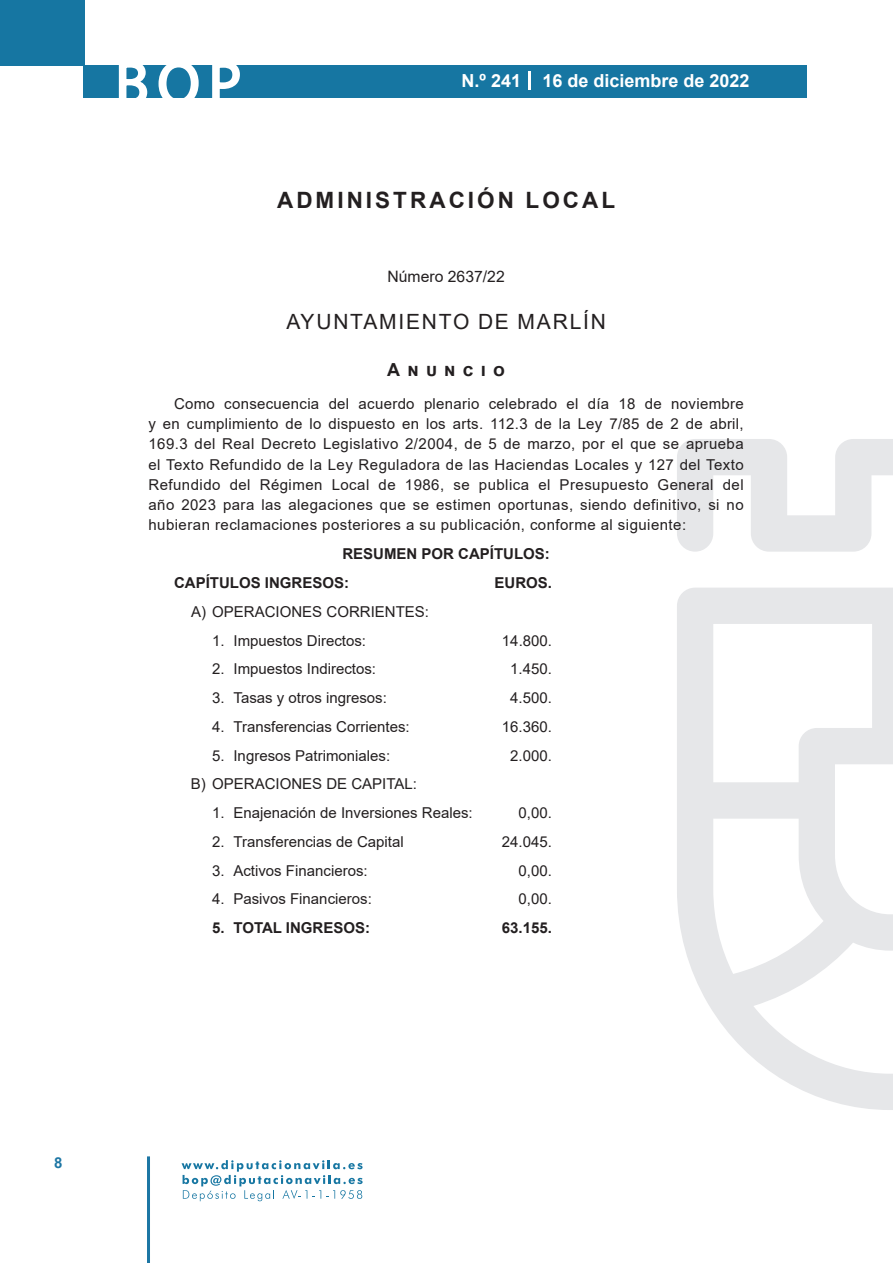
<style>
.page{position:relative;width:893px;height:1263px;background:#fff}
.page>*{position:absolute;margin:0;border:0;box-sizing:border-box;transform-origin:0 0}
.t1{font:500 61.5px "Avant Garde";color:#fff}
.t2{font:700 22.5px "Arial";letter-spacing:.135em;color:#231f20}
.t3{font:21px "Arial";letter-spacing:.085em;color:#231f20}
.t4{font:700 18px "Arial";color:#fff}
.t5{font:700 18px "Arial";letter-spacing:.4em;color:#231f20}
.t6{font:15.75px "Arial";color:#231f20}
.t7{font:15px/20.2px "Arial";color:#231f20;text-align:justify}
.t8{font:700 15px/28.8px "Arial";color:#231f20}
.t9{font:700 15px "Arial";color:#1d76a4}
</style>
<div class="page">
<div style="left:0;top:0;width:85px;height:65px;background:#1676a2"></div>
<div style="left:84px;top:65px;width:723px;height:33px;background:#1676a2"></div>
<svg style="left:118px;top:65px;width:30px;height:33px"></svg>
<svg style="left:158px;top:65px;width:41px;height:33px"></svg>
<svg style="left:212px;top:65px;width:28px;height:33px"></svg>
<svg style="left:182px;top:1160px;width:181px;height:41px"></svg>
<hr style="left:147px;top:1156px;width:3px;height:107px;background:#1d76a4">
<svg style="left:529px;top:71px;width:2px;height:19px"></svg>
<svg style="left:677px;top:439px;width:216px;height:671px"></svg>
<h1 class="t1" style="left:115px;top:46px;width:128px">BOP</h1>
<p class="t4" style="left:462px;top:68px;width:289px">N.º 241 16 de diciembre de 2022</p>
<h2 class="t2" style="left:277px;top:184px;width:340px">ADMINISTRACIÓN LOCAL</h2>
<p class="t6" style="left:387px;top:266px;width:119px">Número 2637/22</p>
<h3 class="t3" style="left:286px;top:307px;width:321px">AYUNTAMIENTO DE MARLÍN</h3>
<p class="t5" style="left:387px;top:357px;width:119px">Anuncio</p>
<p class="t7" style="left:148px;top:393px;width:597px;text-indent:26px">Como consecuencia del acuerdo plenario celebrado el día 18 de noviembre y en cumplimiento de lo dispuesto en los arts. 112.3 de la Ley 7/85 de 2 de abril, 169.3 del Real Decreto Legislativo 2/2004, de 5 de marzo, por el que se aprueba el Texto Refundido de la Ley Reguladora de las Haciendas Locales y 127 del Texto Refundido del Régimen Local de 1986, se publica el Presupuesto General del año 2023 para las alegaciones que se estimen oportunas, siendo definitivo, si no hubieran reclamaciones posteriores a su publicación, conforme al siguiente:</p>
<p class="t8" style="left:174px;top:540px;width:377px;text-indent:168px">RESUMEN POR CAPÍTULOS:<br>CAPÍTULOS INGRESOS:</p>
<p class="t8" style="left:494px;top:568px;width:59px">EUROS.</p>
<p class="t7" style="left:191px;top:601px;width:239px">A) OPERACIONES CORRIENTES:</p>
<p class="t7" style="left:212px;top:630px;width:155px">1. Impuestos Directos:</p>
<p class="t7" style="left:502px;top:630px;width:52px">14.800.</p>
<p class="t7" style="left:212px;top:659px;width:165px">2. Impuestos Indirectos:</p>
<p class="t7" style="left:510px;top:659px;width:43px">1.450.</p>
<p class="t7" style="left:212px;top:687px;width:176px">3. Tasas y otros ingresos:</p>
<p class="t7" style="left:510px;top:687px;width:43px">4.500.</p>
<p class="t7" style="left:212px;top:716px;width:199px">4. Transferencias Corrientes:</p>
<p class="t7" style="left:502px;top:716px;width:52px">16.360.</p>
<p class="t7" style="left:212px;top:745px;width:179px">5. Ingresos Patrimoniales:</p>
<p class="t7" style="left:510px;top:745px;width:43px">2.000.</p>
<p class="t7" style="left:191px;top:774px;width:228px">B) OPERACIONES DE CAPITAL:</p>
<p class="t7" style="left:212px;top:802px;width:262px">1. Enajenación de Inversiones Reales:</p>
<p class="t7" style="left:519px;top:802px;width:35px">0,00.</p>
<p class="t7" style="left:212px;top:831px;width:193px">2. Transferencias de Capital</p>
<p class="t7" style="left:502px;top:831px;width:52px">24.045.</p>
<p class="t7" style="left:212px;top:860px;width:157px">3. Activos Financieros:</p>
<p class="t7" style="left:519px;top:860px;width:35px">0,00.</p>
<p class="t7" style="left:212px;top:889px;width:161px">4. Pasivos Financieros:</p>
<p class="t7" style="left:519px;top:889px;width:35px">0,00.</p>
<p class="t8" style="left:212px;top:913px;width:159px">5. TOTAL INGRESOS:</p>
<p class="t8" style="left:502px;top:913px;width:52px">63.155.</p>
<p class="t9" style="left:54px;top:1152px;width:10px">8</p>
</div>
